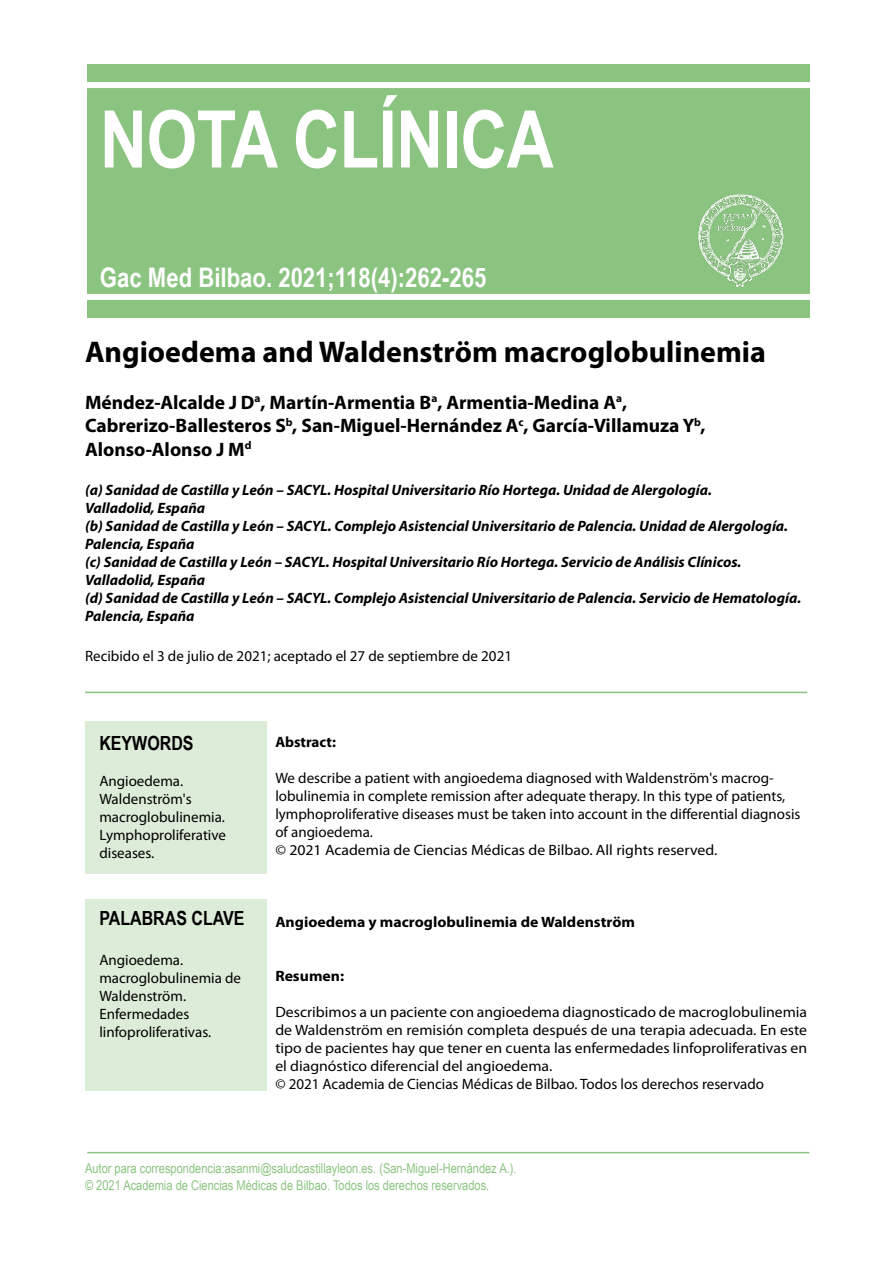
<style>
.page{position:relative;width:893px;height:1263px;background:#fff}
.page>*{position:absolute;margin:0;border:0;box-sizing:border-box;transform-origin:0 0}
.t1{font:700 79.5px "Arial Narrow";letter-spacing:-.005em;color:#fff}
.t2{font:700 30px "Myriad Pro";color:#000}
.t3{font:700 27px "Arial Narrow";color:#fff}
.t4{font:700 19.5px/23.4px "Myriad Pro";color:#000}
.t5{font:700 19.5px "Arial Narrow";color:#000}
.t6{font:15px/18px "Myriad Pro";color:#000}
.t7{font:italic 700 15px/18px "Myriad Pro";color:#000}
.t8{font:15px/18px "Myriad Pro";color:#000;scale:1.05 1}
.t9{font:700 15px "Myriad Pro";color:#000;scale:1.05 1}
.t10{font:700 15px "Myriad Pro";color:#000}
.t11{font:13.5px/16.2px "Arial Narrow";color:#8bc480}
</style>
<div class="page">
<div style="left:87px;top:64px;width:722px;height:253px;background:#8bc480"></div>
<div style="left:28px;top:82px;width:865px;height:6px;background:#fff"></div>
<div style="left:28px;top:294px;width:865px;height:6px;background:#fff"></div>
<hr style="left:85px;top:692px;width:722px;height:1px;background:#8bc480">
<img style="left:698px;top:194px;width:86px;height:93px">
<hr style="left:87px;top:1152px;width:722px;height:1px;background:#8bc480">
<div style="left:85px;top:721px;width:182px;height:153px;background:#ddecd8"></div>
<div style="left:85px;top:899px;width:182px;height:192px;background:#ddecd8"></div>
<h1 class="t1" style="left:100px;top:79px;width:455px">NOTA CLÍNICA</h1>
<h1 class="t1" style="left:100px;top:79px;width:555px">ORIGINAL BREVE</h1>
<h3 class="t3" style="left:100px;top:257px;width:388px">Gac Med Bilbao. 2021;118(4):262-265</h3>
<h2 class="t2" style="left:85px;top:332px;width:682px">Angioedema and Waldenström macroglobulinemia</h2>
<h3 class="t4" style="left:85px;top:390px;width:622px">Méndez-Alcalde J D<sup>a</sup>, Martín-Armentia B<sup>a</sup>, Armentia-Medina A<sup>a</sup>,<br>Cabrerizo-Ballesteros S<sup>b</sup>, San-Miguel-Hernández A<sup>c</sup>, García-Villamuza Y<sup>b</sup>,<br>Alonso-Alonso J M<sup>d</sup></h3>
<p class="t7" style="left:85px;top:481px;width:718px">(a) Sanidad de Castilla y León – SACYL. Hospital Universitario Río Hortega. Unidad de Alergología.<br>Valladolid, España<br>(b) Sanidad de Castilla y León – SACYL. Complejo Asistencial Universitario de Palencia. Unidad de Alergología.<br>Palencia, España<br>(c) Sanidad de Castilla y León – SACYL. Hospital Universitario Río Hortega. Servicio de Análisis Clínicos.<br>Valladolid, España<br>(d) Sanidad de Castilla y León – SACYL. Complejo Asistencial Universitario de Palencia. Servicio de Hematología.<br>Palencia, España</p>
<p class="t6" style="left:85px;top:646px;width:428px">Recibido el 3 de julio de 2021; aceptado el 27 de septiembre de 2021</p>
<h3 class="t5" style="left:99px;top:728px;width:96px">KEYWORDS</h3>
<p class="t6" style="left:99px;top:771px;width:128px">Angioedema.<br>Waldenström's macroglobulinemia.<br>Lymphoproliferative diseases.</p>
<h3 class="t5" style="left:99px;top:903px;width:147px">PALABRAS CLAVE</h3>
<p class="t6" style="left:99px;top:950px;width:143px">Angioedema. macroglobulinemia de<br>Waldenström.<br>Enfermedades linfoproliferativas.</p>
<p class="t10" style="left:275px;top:732px;width:62px">Abstract:</p>
<p class="t6" style="left:275px;top:768px;width:527px">We describe a patient with angioedema diagnosed with Waldenström's macrog&shy;lobulinemia in complete remission after adequate therapy. In this type of patients, lymphoproliferative diseases must be taken into account in the differential diagnosis of angioedema.<br>© 2021 Academia de Ciencias Médicas de Bilbao. All rights reserved.</p>
<p class="t9" style="left:275px;top:912px;width:344px">Angioedema y macroglobulinemia de Waldenström</p>
<p class="t9" style="left:275px;top:966px;width:67px">Resumen:</p>
<p class="t8" style="left:275px;top:1002px;width:508px">Describimos a un paciente con angioedema diagnosticado de macroglobulinemia de Waldenström en remisión completa después de una terapia adecuada. En este tipo de pacientes hay que tener en cuenta las enfermedades linfoproliferativas en el diagnóstico diferencial del angioedema.<br>© 2021 Academia de Ciencias Médicas de Bilbao. Todos los derechos reservado</p>
<p class="t11" style="left:85px;top:1160px;width:433px">Autor para correspondencia:asanmi@saludcastillayleon.es. (San-Miguel-Hernández A.). © 2021 Academia de Ciencias Médicas de Bilbao. Todos los derechos reservados.</p>
</div>
